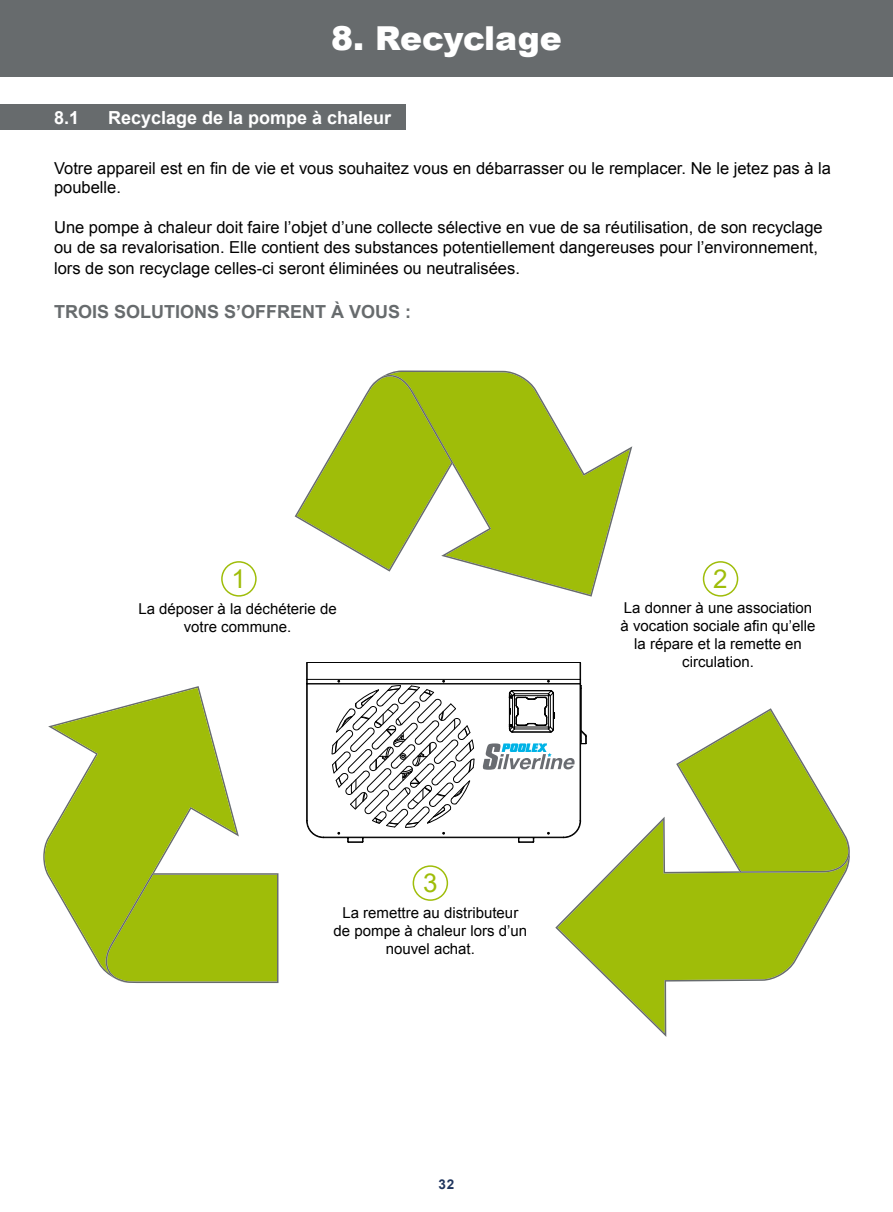
<style>
.page{position:relative;width:893px;height:1212px;background:#fff}
.page>*{position:absolute;margin:0;border:0;box-sizing:border-box;transform-origin:0 0}
.t1{font:900 33px "Arial";letter-spacing:-.015em;color:#fff}
.t2{font:25.95px "Arial";color:#9fbd09}
.t3{font:700 18px "Arial";color:#676b6d}
.t4{font:700 18px "Arial";color:#fff}
.t5{font:16.5px/19.8px "Arial";color:#000}
.t6{font:15px/18px "Arial";color:#000;text-align:center}
.t7{font:700 13.5px "Arial";color:#1f355e}
</style>
<div class="page">
<div style="left:0;top:0;width:893px;height:77px;background:#676b6d"></div>
<svg style="left:518px;top:838px;width:16px;height:5px"></svg>
<hr style="left:307px;top:679px;width:273px;height:1px;background:#000">
<hr style="left:307px;top:662px;width:273px;height:1px;background:#000">
<hr style="left:324px;top:837px;width:240px;height:1px;background:#000">
<hr style="left:307px;top:684px;width:1px;height:137px;background:#000">
<hr style="left:306px;top:684px;width:1px;height:137px;background:#000">
<svg style="left:306px;top:662px;width:2px;height:22px"></svg>
<hr style="left:307px;top:683px;width:273px;height:1px;background:#000">
<hr style="left:580px;top:684px;width:1px;height:137px;background:#000">
<svg style="left:306px;top:820px;width:18px;height:18px"></svg>
<svg style="left:481px;top:662px;width:106px;height:109px"></svg>
<svg style="left:332px;top:680px;width:142px;height:163px"></svg>
<svg style="left:45px;top:688px;width:192px;height:285px;fill:#9fbd09"></svg>
<div style="left:106px;top:873px;width:172px;height:110px;background:#9fbd09"></div>
<svg style="left:385px;top:370px;width:247px;height:227px;fill:#9fbd09"></svg>
<svg style="left:295px;top:375px;width:158px;height:197px"></svg>
<svg style="left:555px;top:817px;width:291px;height:220px"></svg>
<svg style="left:676px;top:708px;width:174px;height:165px"></svg>
<svg style="left:221px;top:561px;width:36px;height:36px"></svg>
<svg style="left:703px;top:561px;width:35px;height:36px"></svg>
<svg style="left:413px;top:865px;width:35px;height:36px"></svg>
<div style="left:0;top:104px;width:406px;height:26px;background:#676b6d"></div>
<h1 class="t1" style="left:331px;top:14px;width:232px">8. Recyclage</h1>
<p class="t4" style="left:54px;top:105px;width:27px">8.1</p>
<p class="t4" style="left:108px;top:105px;width:285px">RECYCLAGE DE LA POMPE À CHALEUR</p>
<p class="t5" style="left:54px;top:158px;width:778px">Votre appareil est en fin de vie et vous souhaitez vous en débarrasser ou le remplacer. Ne le jetez pas à la poubelle.</p>
<p class="t5" style="left:54px;top:217px;width:770px">Une pompe à chaleur doit faire l’objet d’une collecte sélective en vue de sa réutilisation, de son recyclage ou de sa revalorisation. Elle contient des substances potentiellement dangereuses pour l’environnement,</p>
<p class="t5" style="left:54px;top:259px;width:467px">lors de son recyclage celles-ci seront éliminées ou neutralisées.</p>
<p class="t3" style="left:54px;top:299px;width:23px">TROIS</p>
<p class="t3" style="left:114px;top:299px;width:13px">SOLUTIONS</p>
<p class="t3" style="left:224px;top:299px;width:30px">S’OFFRENT</p>
<p class="t3" style="left:331px;top:299px;width:32px">À VOUS</p>
<p class="t3" style="left:405px;top:299px;width:7px">:</p>
<h2 class="t2" style="left:232px;top:561px;width:16px">1</h2>
<h2 class="t2" style="left:713px;top:561px;width:16px">2</h2>
<p class="t6" style="left:138px;top:600px;width:200px">La déposer à la déchéterie de votre commune.</p>
<p class="t6" style="left:620px;top:599px;width:197px">La donner à une association à vocation sociale afin qu’elle la répare et la remette en circulation.</p>
<h2 class="t2" style="left:423px;top:865px;width:16px">3</h2>
<p class="t6" style="left:334px;top:903px;width:195px">La remettre au distributeur de pompe à chaleur lors d’un nouvel achat.</p>
<p class="t7" style="left:439px;top:1176px;width:17px">32</p>
</div>
